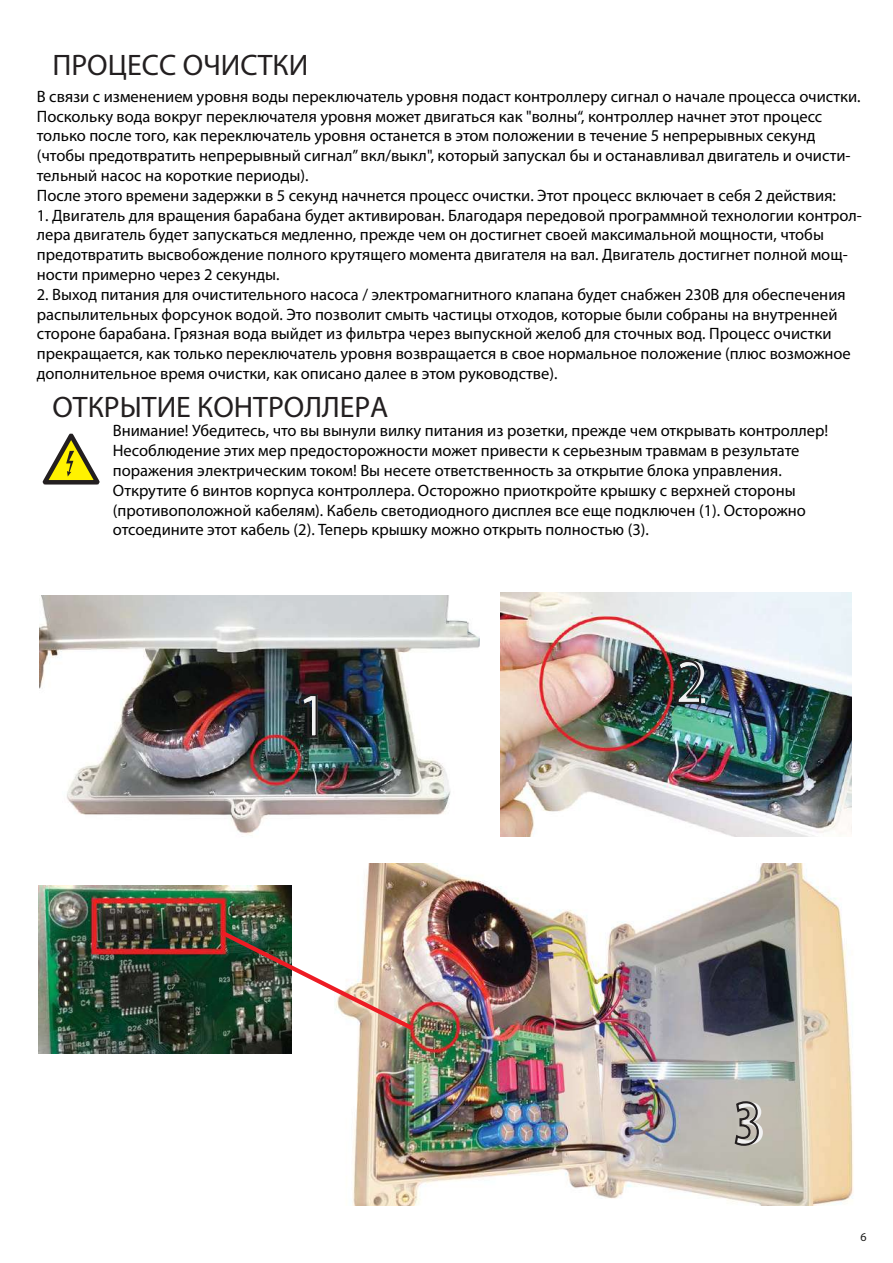
<style>
.page{position:relative;width:893px;height:1263px;background:#fff}
.page>*{position:absolute;margin:0;border:0;box-sizing:border-box;transform-origin:0 0}
.t1{font:63.75px "Myriad Pro";color:#f1f1f2}
.t2{font:29.7px "Myriad Pro";color:#231f20}
.t3{font:16.5px/19.8px "Myriad Pro";color:#000}
.t4{font:12px "Myriad Pro";color:#1d1d1b}
</style>
<div class="page">
<img style="left:40px;top:596px;width:439px;height:239px">
<img style="left:500px;top:592px;width:351px;height:244px">
<img style="left:353px;top:864px;width:500px;height:341px">
<svg style="left:42px;top:433px;width:58px;height:52px"></svg>
<svg style="left:297px;top:693px;width:22px;height:46px"></svg>
<svg style="left:674px;top:659px;width:28px;height:46px"></svg>
<svg style="left:733px;top:1100px;width:27px;height:47px"></svg>
<img style="left:39px;top:885px;width:253px;height:169px">
<img style="left:217px;top:927px;width:200px;height:107px">
<h2 class="t2" style="left:52px;top:47px;width:257px">ПРОЦЕСС ОЧИСТКИ</h2>
<p class="t3" style="left:37px;top:86px;width:825px">В связи с изменением уровня воды переключатель уровня подаст контроллеру сигнал о начале процесса очистки.<br>Поскольку вода вокруг переключателя уровня может двигаться как "волны“, контроллер начнет этот процесс только после того, как переключатель уровня останется в этом положении в течение 5 непрерывных секунд (чтобы предотвратить непрерывный сигнал” вкл/выкл", который запускал бы и останавливал двигатель и очисти&shy;тельный насос на короткие периоды).<br>После этого времени задержки в 5 секунд начнется процесс очистки. Этот процесс включает в себя 2 действия:</p>
<p class="t3" style="left:37px;top:205px;width:826px">1. Двигатель для вращения барабана будет активирован. Благодаря передовой программной технологии контрол&shy;лера двигатель будет запускаться медленно, прежде чем он достигнет своей максимальной мощности, чтобы предотвратить высвобождение полного крутящего момента двигателя на вал. Двигатель достигнет полной мощ&shy;ности примерно через 2 секунды.</p>
<p class="t3" style="left:37px;top:284px;width:815px">2. Выход питания для очистительного насоса / электромагнитного клапана будет снабжен 230В для обеспечения распылительных форсунок водой. Это позволит смыть частицы отходов, которые были собраны на внутренней стороне барабана. Грязная вода выйдет из фильтра через выпускной желоб для сточных вод. Процесс очистки прекращается, как только переключатель уровня возвращается в свое нормальное положение (плюс возможное дополнительное время очистки, как описано далее в этом руководстве).</p>
<h2 class="t2" style="left:52px;top:388px;width:337px">ОТКРЫТИЕ КОНТРОЛЛЕРА</h2>
<p class="t3" style="left:113px;top:421px;width:717px">Внимание! Убедитесь, что вы вынули вилку питания из розетки, прежде чем открывать контроллер!<br>Несоблюдение этих мер предосторожности может привести к серьезным травмам в результате поражения электрическим током! Вы несете ответственность за открытие блока управления.<br>Открутите 6 винтов корпуса контроллера. Осторожно приоткройте крышку с верхней стороны (противоположной кабелям). Кабель светодиодного дисплея все еще подключен (1). Осторожно отсоедините этот кабель (2). Теперь крышку можно открыть полностью (3).</p>
<h1 class="t1" style="left:297px;top:676px;width:34px">1</h1>
<h1 class="t1" style="left:676px;top:642px;width:34px">2</h1>
<h1 class="t1" style="left:734px;top:1084px;width:34px">3</h1>
<p class="t4" style="left:860px;top:1230px;width:8px">6</p>
</div>
